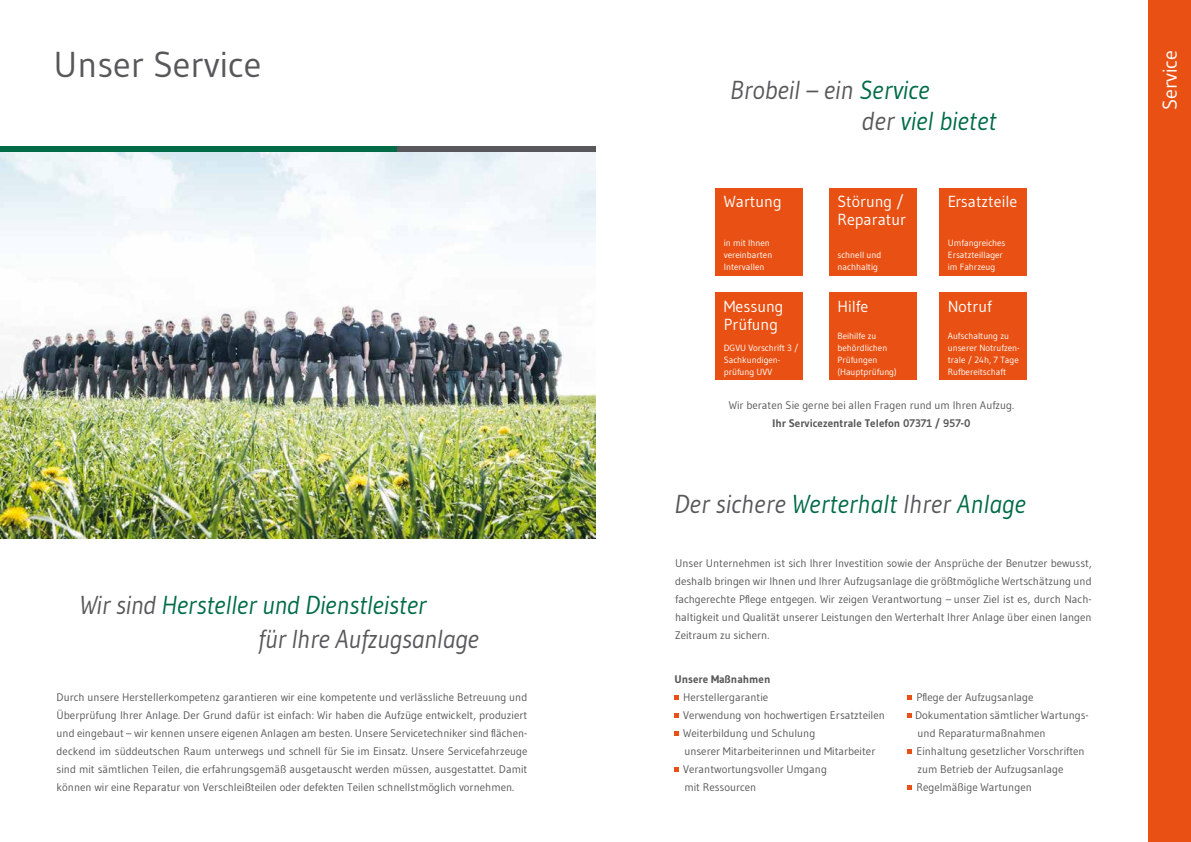
<style>
.page{position:relative;width:1191px;height:842px;background:#fff}
.page>*{position:absolute;margin:0;border:0;box-sizing:border-box;transform-origin:0 0}
.t1{font:36px "Gudea";color:#58585a}
.t2{font:italic 26px/31.5px "Gudea";color:#006b47}
.t3{font:italic 26px/34px "Gudea";letter-spacing:-.01em;color:#58585a}
.t4{font:20px "Gudea";color:#fff}
.t5{font:16px/18px "Gudea";color:#fff}
.t6{font:11px/18px "Gudea";color:#58585a;text-align:justify}
.t7{font:700 11px "Gudea";color:#58585a}
.t8{font:9px/12px "Gudea";color:#fff}
.s1{color:#006b47}
.s2{color:#58585a}
</style>
<div class="page">
<div style="left:1148px;top:0;width:43px;height:842px;background:#e85113"></div>
<img style="left:0;top:152px;width:595px;height:387px">
<div style="left:939px;top:292px;width:88px;height:88px;background:#e85113"></div>
<div style="left:715px;top:188px;width:88px;height:87px;background:#e85113"></div>
<div style="left:829px;top:188px;width:88px;height:87px;background:#e85113"></div>
<div style="left:715px;top:292px;width:88px;height:88px;background:#e85113"></div>
<div style="left:939px;top:188px;width:88px;height:87px;background:#e85113"></div>
<div style="left:829px;top:292px;width:88px;height:88px;background:#e85113"></div>
<svg style="left:674px;top:695px;width:4px;height:4px"></svg>
<svg style="left:674px;top:713px;width:4px;height:4px"></svg>
<svg style="left:674px;top:731px;width:4px;height:4px"></svg>
<svg style="left:674px;top:767px;width:4px;height:4px"></svg>
<svg style="left:907px;top:695px;width:5px;height:4px"></svg>
<svg style="left:907px;top:713px;width:5px;height:4px"></svg>
<svg style="left:907px;top:749px;width:5px;height:4px"></svg>
<svg style="left:907px;top:785px;width:5px;height:4px"></svg>
<div style="left:397px;top:146px;width:198px;height:6px;background:#58585a"></div>
<div style="left:0;top:146px;width:397px;height:6px;background:#006b47"></div>
<h1 class="t1" style="left:54px;top:42px;width:209px">Unser Service</h1>
<h2 class="t3" style="left:258px;top:587px;width:222px;text-indent:-179px">Wir sind <span class="s1">Hersteller und Dienstleister<br></span>für Ihre Aufzugsanlage</h2>
<p class="t6" style="left:57px;top:688px;width:472px">Durch unsere Herstellerkompetenz garantieren wir eine kompetente und verlässliche Betreuung und Überprüfung Ihrer Anlage. Der Grund dafür ist einfach: Wir haben die Aufzüge entwickelt, produziert und eingebaut – wir kennen unsere eigenen Anlagen am besten. Unsere Servicetechniker sind flächen&shy;deckend im süddeutschen Raum unterwegs und schnell für Sie im Einsatz. Unsere Servicefahrzeuge sind mit sämtlichen Teilen, die erfahrungsgemäß ausgetauscht werden müssen, ausgestattet. Damit können wir eine Reparatur von Verschleißteilen oder defekten Teilen schnellstmöglich vornehmen.</p>
<h2 class="t2" style="left:861px;top:74px;width:136px;text-indent:-131px"><span class="s2">Brobeil – ein</span> Service<br><span class="s2">der</span> viel bietet</h2>
<h3 class="t5" style="left:724px;top:192px;width:59px">Wartung</h3>
<p class="t8" style="left:724px;top:237px;width:50px">in mit Ihnen vereinbarten<br>Intervallen</p>
<h3 class="t5" style="left:724px;top:297px;width:61px">Messung<br>Prüfung</h3>
<p class="t8" style="left:724px;top:341px;width:76px">DGVU Vorschrift 3 /<br>Sachkundigen&shy;prüfung UVV</p>
<h3 class="t5" style="left:837px;top:192px;width:70px">Störung /<br>Reparatur</h3>
<p class="t8" style="left:837px;top:249px;width:45px">schnell und nachhaltig</p>
<h3 class="t5" style="left:837px;top:297px;width:32px">Hilfe</h3>
<p class="t8" style="left:837px;top:329px;width:61px">Beihilfe zu behördlichen<br>Prüfungen (Hauptprüfung)</p>
<h3 class="t5" style="left:947px;top:192px;width:71px">Ersatzteile</h3>
<p class="t8" style="left:947px;top:237px;width:59px">Umfangreiches<br>Ersatzteillager im Fahrzeug</p>
<h3 class="t5" style="left:947px;top:297px;width:45px">Notruf</h3>
<p class="t8" style="left:947px;top:330px;width:74px">Aufschaltung zu unserer Notrufzen&shy;trale / 24h, 7 Tage<br>Rufbereitschaft</p>
<p class="t6" style="left:729px;top:396px;width:287px">Wir beraten Sie gerne bei allen Fragen rund um Ihren Aufzug.</p>
<p class="t7" style="left:772px;top:416px;width:199px">Ihr Servicezentrale Telefon 07371 / 957-0</p>
<h2 class="t2" style="left:674px;top:488px;width:353px"><span class="s2">Der sichere</span> Werterhalt <span class="s2">Ihrer</span> Anlage</h2>
<p class="t6" style="left:675px;top:553px;width:418px">Unser Unternehmen ist sich Ihrer Investition sowie der Ansprüche der Benutzer bewusst, deshalb bringen wir Ihnen und Ihrer Aufzugsanlage die größtmögliche Wertschätzung und fachgerechte Pflege entgegen. Wir zeigen Verantwortung – unser Ziel ist es, durch Nach&shy;haltigkeit und Qualität unserer Leistungen den Werterhalt Ihrer Anlage über einen langen Zeitraum zu sichern.</p>
<p class="t7" style="left:674px;top:672px;width:98px">Unsere Maßnahmen</p>
<p class="t6" style="left:683px;top:688px;width:203px;text-align:left">Herstellergarantie<br>Verwendung von hochwertigen Ersatzteilen<br>Weiterbildung und Schulung<br>unserer Mitarbeiterinnen und Mitarbeiter<br>Verantwortungsvoller Umgang<br>mit Ressourcen</p>
<p class="t6" style="left:915px;top:688px;width:175px;text-align:left">Pflege der Aufzugsanlage<br>Dokumentation sämtlicher Wartungs&shy;und Reparaturmaßnahmen<br>Einhaltung gesetzlicher Vorschriften zum Betrieb der Aufzugsanlage<br>Regelmäßige Wartungen</p>
<h3 class="t4" style="left:1157px;top:110px;width:62px;rotate:-90deg">Service</h3>
</div>
